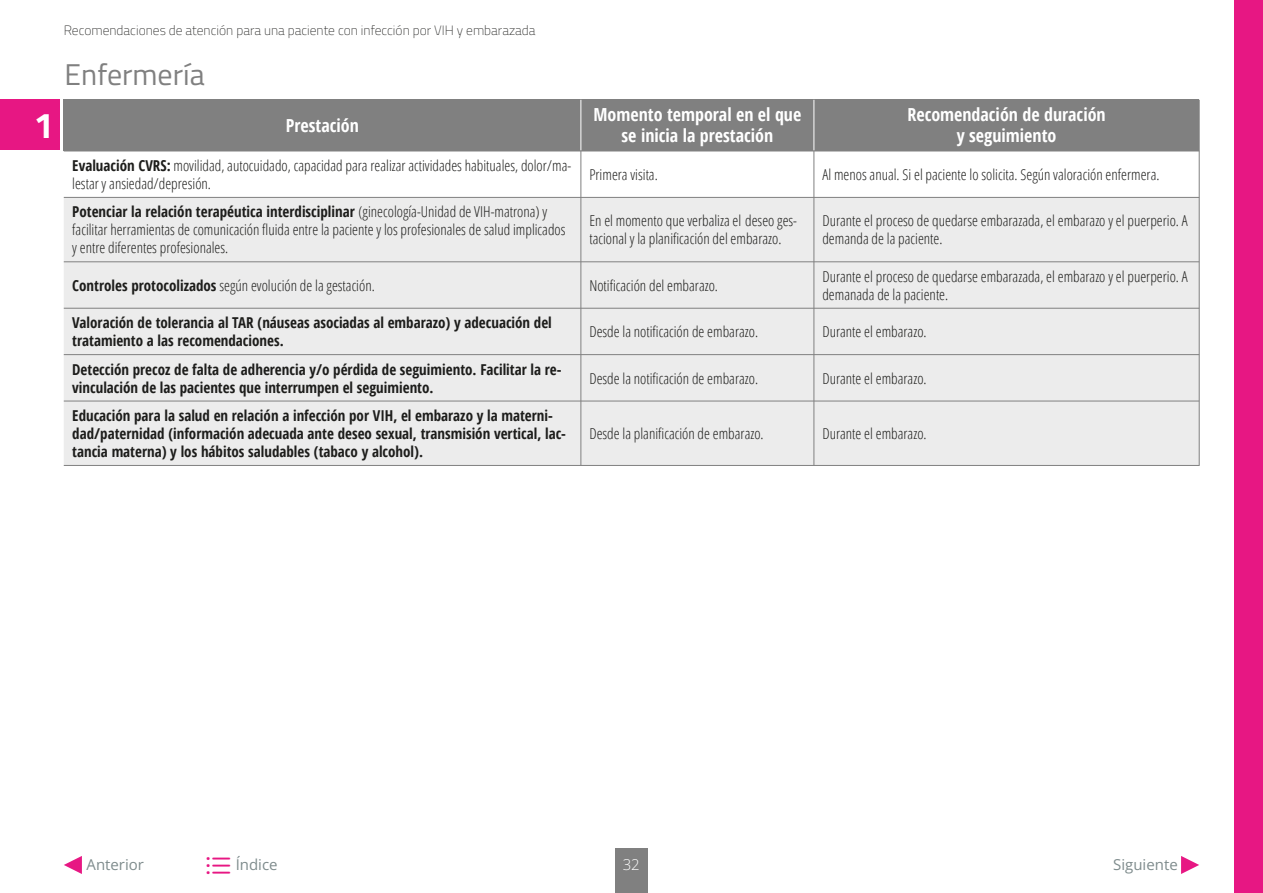
<style>
.page{position:relative;width:1263px;height:893px;background:#fff}
.page>*{position:absolute;margin:0;border:0;box-sizing:border-box;transform-origin:0 0}
.t1{font:700 36px "Titillium Web";color:#fff}
.t2{font:30px "Titillium Web";color:#808080}
.t3{font:700 18px/21.6px "Open Sans Condensed";color:#fff;text-align:center}
.t4{font:300 15px/18px "Open Sans Condensed";color:#1d1d1b}
.t5{font:700 15px/18px "Open Sans Condensed";color:#1d1d1b}
.t6{font:15px "Open Sans";color:#7f8c8d}
.t7{font:300 15px "Open Sans";color:#fff}
.t8{font:200 13.5px "Titillium Web";color:#1d1d1b}
.s1{font-weight:700}
</style>
<div class="page">
<div style="left:615px;top:849px;width:33px;height:44px;background:#808080"></div>
<div style="left:1234px;top:0;width:29px;height:893px;background:#e71783"></div>
<div style="left:64px;top:100px;width:1135px;height:51px;background:#808080"></div>
<div style="left:64px;top:198px;width:1135px;height:267px;background:#ececec"></div>
<hr style="left:1199px;top:100px;width:1px;height:366px;background:#808080">
<hr style="left:580px;top:151px;width:1px;height:314px;background:#808080">
<hr style="left:813px;top:151px;width:1px;height:314px;background:#808080">
<hr style="left:580px;top:100px;width:1px;height:51px;background:#fff">
<hr style="left:813px;top:100px;width:1px;height:51px;background:#fff">
<hr style="left:64px;top:151px;width:1135px;height:1px;background:#808080">
<hr style="left:64px;top:197px;width:1135px;height:1px;background:#808080">
<hr style="left:64px;top:261px;width:1135px;height:1px;background:#808080">
<hr style="left:64px;top:308px;width:1135px;height:1px;background:#808080">
<hr style="left:64px;top:354px;width:1135px;height:1px;background:#808080">
<hr style="left:64px;top:401px;width:1135px;height:1px;background:#808080">
<hr style="left:64px;top:465px;width:1135px;height:1px;background:#808080">
<div style="left:0;top:100px;width:59px;height:50px;background:#e71783"></div>
<svg style="left:64px;top:856px;width:18px;height:18px"></svg>
<svg style="left:1181px;top:856px;width:18px;height:18px"></svg>
<h1 class="t1" style="left:34px;top:97px;width:22px">1</h1>
<p class="t8" style="left:64px;top:19px;width:473px">Recomendaciones de atención para una paciente con infección por VIH y embarazada</p>
<h2 class="t2" style="left:65px;top:51px;width:142px">Enfermería</h2>
<p class="t3" style="left:286px;top:117px;width:74px">Prestación</p>
<p class="t3" style="left:593px;top:105px;width:209px">Momento temporal en el que se inicia la prestación</p>
<p class="t3" style="left:907px;top:105px;width:200px">Recomendación de duración y seguimiento</p>
<p class="t4" style="left:72px;top:158px;width:500px"><span class="s1">Evaluación CVRS:</span> movilidad, autocuidado, capacidad para realizar actividades habituales, dolor/ma&shy;lestar y ansiedad/depresión.</p>
<p class="t4" style="left:589px;top:167px;width:70px">Primera visita.</p>
<p class="t4" style="left:822px;top:167px;width:339px">Al menos anual. Si el paciente lo solicita. Según valoración enfermera.</p>
<p class="t4" style="left:72px;top:204px;width:495px"><span class="s1">Potenciar la relación terapéutica interdisciplinar</span> (ginecología-Unidad de VIH-matrona) y facilitar herramientas de comunicación fluida entre la paciente y los profesionales de salud implicados y entre diferentes profesionales.</p>
<p class="t4" style="left:589px;top:213px;width:209px">En el momento que verbaliza el deseo ges&shy;tacional y la planificación del embarazo.</p>
<p class="t4" style="left:822px;top:213px;width:367px">Durante el proceso de quedarse embarazada, el embarazo y el puerperio. A demanda de la paciente.</p>
<p class="t4" style="left:72px;top:278px;width:304px"><span class="s1">Controles protocolizados</span> según evolución de la gestación.</p>
<p class="t4" style="left:589px;top:278px;width:130px">Notificación del embarazo.</p>
<p class="t4" style="left:822px;top:269px;width:367px">Durante el proceso de quedarse embarazada, el embarazo y el puerperio. A demanada de la paciente.</p>
<p class="t5" style="left:72px;top:315px;width:481px">Valoración de tolerancia al TAR (náuseas asociadas al embarazo) y adecuación del tratamiento a las recomendaciones.</p>
<p class="t4" style="left:589px;top:324px;width:170px">Desde la notificación de embarazo.</p>
<p class="t4" style="left:822px;top:324px;width:106px">Durante el embarazo.</p>
<p class="t5" style="left:72px;top:362px;width:491px">Detección precoz de falta de adherencia y/o pérdida de seguimiento. Facilitar la re&shy;vinculación de las pacientes que interrumpen el seguimiento.</p>
<p class="t4" style="left:589px;top:371px;width:170px">Desde la notificación de embarazo.</p>
<p class="t4" style="left:822px;top:371px;width:106px">Durante el embarazo.</p>
<p class="t5" style="left:72px;top:408px;width:495px">Educación para la salud en relación a infección por VIH, el embarazo y la materni&shy;dad/paternidad (información adecuada ante deseo sexual, transmisión vertical, lac&shy;tancia materna) y los hábitos saludables (tabaco y alcohol).</p>
<p class="t4" style="left:589px;top:426px;width:176px">Desde la planificación de embarazo.</p>
<p class="t4" style="left:822px;top:426px;width:106px">Durante el embarazo.</p>
<p class="t6" style="left:236px;top:854px;width:43px">Índice</p>
<p class="t7" style="left:623px;top:854px;width:19px">32</p>
<p class="t6" style="left:87px;top:854px;width:59px">Anterior</p>
<p class="t6" style="left:1113px;top:854px;width:66px">Siguiente</p>
</div>
